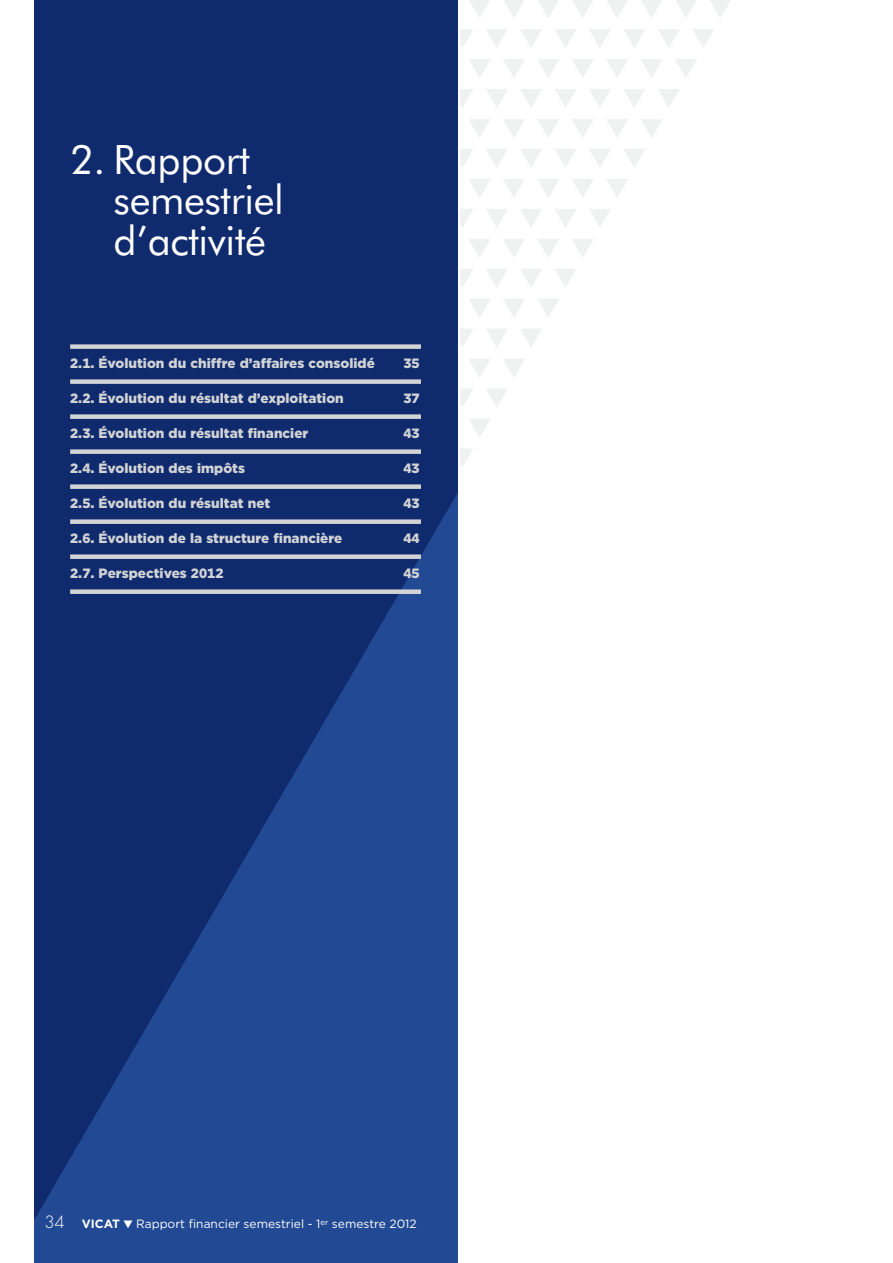
<style>
.page{position:relative;width:893px;height:1263px;background:#fff}
.page>*{position:absolute;margin:0;border:0;box-sizing:border-box;transform-origin:0 0}
.t1{font:40.5px/40.5px "Futura BT";letter-spacing:-.01em;color:#fff}
.t2{font:900 13.5px "Gotham";color:#d1d3d4}
.t3{font:12px "Gotham";color:#fff}
.t4{font:700 12px "Gotham";color:#fff}
.s1{font-family:"Futura Std";font-weight:300;font-size:16.5px}
</style>
<div class="page">
<div style="left:34px;top:0;width:424px;height:1263px;background:#224a94"></div>
<svg style="left:34px;top:0;width:424px;height:1220px;fill:#102a6e"></svg>
<svg style="left:461px;top:449px;width:12px;height:18px"></svg>
<svg style="left:461px;top:389px;width:12px;height:18px"></svg>
<svg style="left:461px;top:329px;width:12px;height:18px"></svg>
<svg style="left:461px;top:269px;width:12px;height:18px"></svg>
<svg style="left:461px;top:209px;width:12px;height:18px"></svg>
<svg style="left:461px;top:149px;width:12px;height:18px"></svg>
<svg style="left:461px;top:89px;width:12px;height:18px"></svg>
<svg style="left:461px;top:29px;width:12px;height:19px"></svg>
<svg style="left:469px;top:419px;width:21px;height:18px"></svg>
<svg style="left:469px;top:359px;width:21px;height:18px"></svg>
<svg style="left:469px;top:299px;width:21px;height:18px"></svg>
<svg style="left:469px;top:239px;width:21px;height:18px"></svg>
<svg style="left:469px;top:179px;width:21px;height:18px"></svg>
<svg style="left:469px;top:119px;width:21px;height:19px"></svg>
<svg style="left:469px;top:59px;width:21px;height:19px"></svg>
<svg style="left:469px;top:0;width:21px;height:18px"></svg>
<svg style="left:486px;top:389px;width:21px;height:18px"></svg>
<svg style="left:486px;top:329px;width:21px;height:18px"></svg>
<svg style="left:486px;top:269px;width:21px;height:18px"></svg>
<svg style="left:486px;top:209px;width:21px;height:18px"></svg>
<svg style="left:486px;top:149px;width:21px;height:18px"></svg>
<svg style="left:486px;top:89px;width:21px;height:18px"></svg>
<svg style="left:486px;top:29px;width:21px;height:18px"></svg>
<svg style="left:504px;top:359px;width:20px;height:18px"></svg>
<svg style="left:503px;top:299px;width:22px;height:18px"></svg>
<svg style="left:503px;top:239px;width:22px;height:18px"></svg>
<svg style="left:503px;top:179px;width:22px;height:18px"></svg>
<svg style="left:503px;top:119px;width:22px;height:18px"></svg>
<svg style="left:503px;top:59px;width:22px;height:18px"></svg>
<svg style="left:504px;top:0;width:20px;height:17px"></svg>
<svg style="left:521px;top:329px;width:21px;height:18px"></svg>
<svg style="left:521px;top:269px;width:21px;height:18px"></svg>
<svg style="left:521px;top:209px;width:21px;height:18px"></svg>
<svg style="left:521px;top:149px;width:21px;height:18px"></svg>
<svg style="left:521px;top:89px;width:21px;height:18px"></svg>
<svg style="left:521px;top:29px;width:21px;height:18px"></svg>
<svg style="left:538px;top:299px;width:21px;height:18px"></svg>
<svg style="left:538px;top:239px;width:21px;height:18px"></svg>
<svg style="left:538px;top:179px;width:21px;height:18px"></svg>
<svg style="left:538px;top:119px;width:21px;height:19px"></svg>
<svg style="left:538px;top:59px;width:21px;height:19px"></svg>
<svg style="left:538px;top:0;width:21px;height:18px"></svg>
<svg style="left:555px;top:269px;width:21px;height:18px"></svg>
<svg style="left:555px;top:209px;width:21px;height:18px"></svg>
<svg style="left:555px;top:149px;width:21px;height:18px"></svg>
<svg style="left:555px;top:89px;width:21px;height:18px"></svg>
<svg style="left:555px;top:29px;width:21px;height:19px"></svg>
<svg style="left:572px;top:239px;width:21px;height:18px"></svg>
<svg style="left:572px;top:179px;width:21px;height:18px"></svg>
<svg style="left:572px;top:119px;width:21px;height:18px"></svg>
<svg style="left:572px;top:59px;width:21px;height:19px"></svg>
<svg style="left:573px;top:0;width:20px;height:18px"></svg>
<svg style="left:589px;top:209px;width:21px;height:18px"></svg>
<svg style="left:589px;top:149px;width:22px;height:18px"></svg>
<svg style="left:589px;top:89px;width:22px;height:18px"></svg>
<svg style="left:589px;top:29px;width:22px;height:18px"></svg>
<svg style="left:607px;top:179px;width:21px;height:18px"></svg>
<svg style="left:607px;top:119px;width:21px;height:18px"></svg>
<svg style="left:607px;top:59px;width:21px;height:18px"></svg>
<svg style="left:607px;top:0;width:20px;height:17px"></svg>
<svg style="left:624px;top:149px;width:21px;height:18px"></svg>
<svg style="left:624px;top:89px;width:21px;height:18px"></svg>
<svg style="left:624px;top:29px;width:21px;height:18px"></svg>
<svg style="left:641px;top:119px;width:21px;height:19px"></svg>
<svg style="left:641px;top:59px;width:21px;height:19px"></svg>
<svg style="left:641px;top:0;width:21px;height:18px"></svg>
<svg style="left:658px;top:89px;width:21px;height:18px"></svg>
<svg style="left:658px;top:29px;width:21px;height:18px"></svg>
<svg style="left:675px;top:59px;width:21px;height:18px"></svg>
<svg style="left:676px;top:0;width:20px;height:17px"></svg>
<svg style="left:693px;top:29px;width:21px;height:18px"></svg>
<svg style="left:710px;top:0;width:20px;height:18px"></svg>
<svg style="left:124px;top:1220px;width:8px;height:8px"></svg>
<div style="left:70px;top:344px;width:351px;height:5px;background:#d1d3d4"></div>
<div style="left:70px;top:379px;width:351px;height:5px;background:#d1d3d4"></div>
<div style="left:70px;top:414px;width:351px;height:5px;background:#d1d3d4"></div>
<div style="left:70px;top:449px;width:351px;height:5px;background:#d1d3d4"></div>
<div style="left:70px;top:484px;width:351px;height:5px;background:#d1d3d4"></div>
<div style="left:70px;top:519px;width:351px;height:5px;background:#d1d3d4"></div>
<div style="left:70px;top:554px;width:351px;height:5px;background:#d1d3d4"></div>
<div style="left:70px;top:589px;width:351px;height:5px;background:#d1d3d4"></div>
<h1 class="t1" style="left:114px;top:139px;width:172px;text-indent:-43px">2. Rapport semestriel d’activité</h1>
<p class="t2" style="left:70px;top:354px;width:306px">2.1. Évolution du chiffre d’affaires consolidé</p>
<p class="t2" style="left:403px;top:354px;width:18px">35</p>
<p class="t2" style="left:70px;top:389px;width:275px">2.2. Évolution du résultat d’exploitation</p>
<p class="t2" style="left:403px;top:389px;width:18px">37</p>
<p class="t2" style="left:70px;top:424px;width:240px">2.3. Évolution du résultat financier</p>
<p class="t2" style="left:403px;top:424px;width:18px">43</p>
<p class="t2" style="left:70px;top:459px;width:176px">2.4. Évolution des impôts</p>
<p class="t2" style="left:403px;top:459px;width:18px">43</p>
<p class="t2" style="left:70px;top:494px;width:202px">2.5. Évolution du résultat net</p>
<p class="t2" style="left:403px;top:494px;width:18px">43</p>
<p class="t2" style="left:70px;top:529px;width:274px">2.6. Évolution de la structure financière</p>
<p class="t2" style="left:403px;top:529px;width:18px">44</p>
<p class="t2" style="left:70px;top:564px;width:155px">2.7. Perspectives 2012</p>
<p class="t2" style="left:403px;top:564px;width:18px">45</p>
<p class="t4" style="left:44px;top:1216px;width:77px"><span class="s1">34</span> VICAT</p>
<p class="t3" style="left:136px;top:1216px;width:282px">Rapport financier semestriel - 1<sup>er</sup> semestre 2012</p>
</div>
